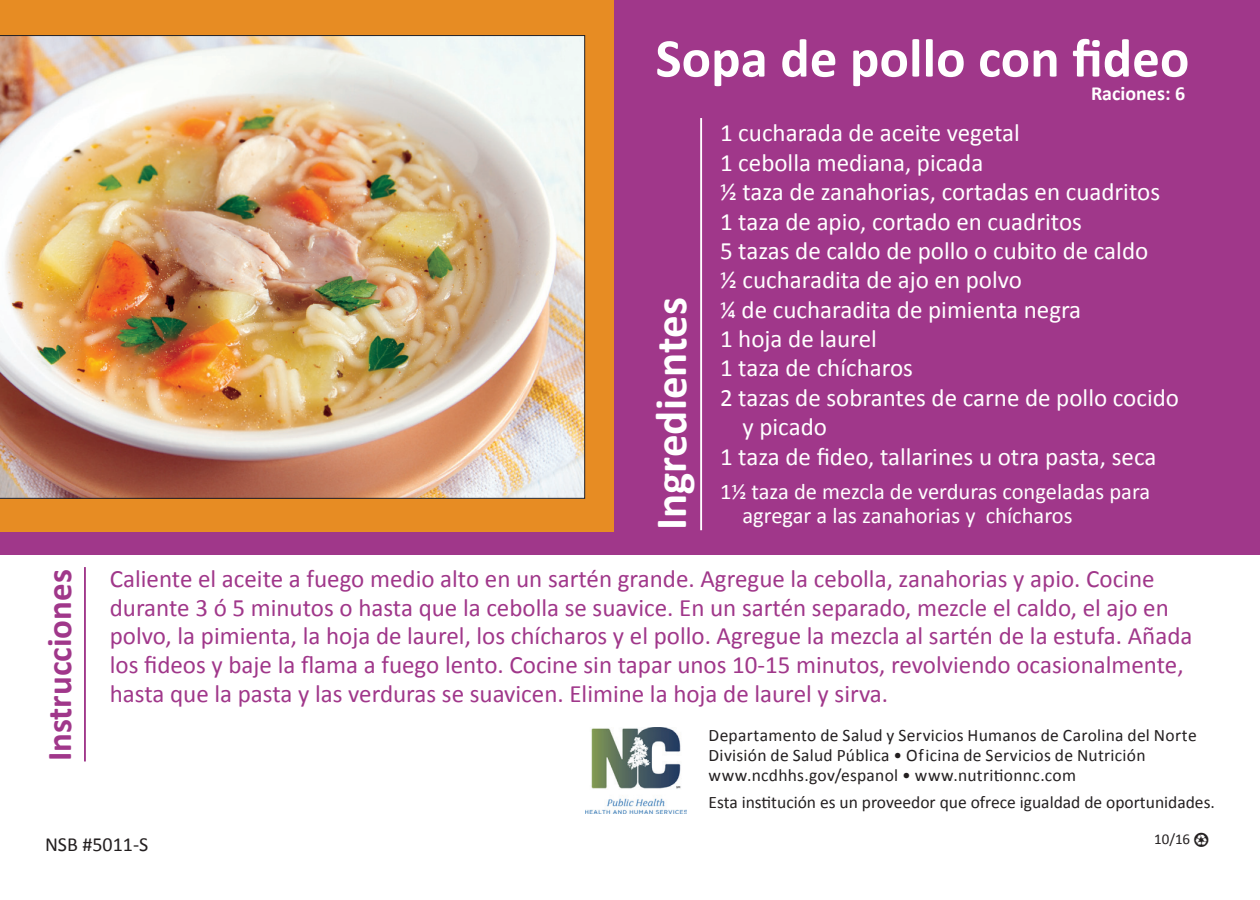
<style>
.page{position:relative;width:1260px;height:900px;background:#fff}
.page>*{position:absolute;margin:0;border:0;box-sizing:border-box;transform-origin:0 0}
.t1{font:700 55px "Calibri";color:#fff}
.t2{font:700 45px "Calibri";color:#fff}
.t3{font:700 35px "Calibri";color:#a0378a}
.t4{font:25px/28.8px "Calibri";color:#a0378a}
.t5{font:25px "Calibri";color:#fff}
.t6{font:22.5px/24.2px "Calibri";color:#fff}
.t7{font:700 20px "Calibri";color:#fff}
.t8{font:20px "Calibri";color:#231f20}
.t9{font:17.5px/20px "Calibri";letter-spacing:.015em;color:#231f20}
.t10{font:15px "Calibri";color:#231f20}
</style>
<div class="page">
<div style="left:0;top:0;width:1260px;height:554px;background:#a0378a"></div>
<hr style="left:700px;top:118px;width:2px;height:412px;background:#fff">
<hr style="left:84px;top:567px;width:2px;height:194px;background:#a0378a">
<div style="left:0;top:0;width:614px;height:532px;background:#e78c23"></div>
<img style="left:0;top:35px;width:585px;height:464px">
<img style="left:585px;top:728px;width:101px;height:86px">
<h1 class="t1" style="left:656px;top:23px;width:535px">Sopa de pollo con fideo</h1>
<p class="t7" style="left:1091px;top:81px;width:96px">Raciones: 6</p>
<p class="t5" style="left:720px;top:117px;width:301px">1 cucharada de aceite vegetal</p>
<p class="t5" style="left:720px;top:147px;width:265px">1 cebolla mediana, picada</p>
<p class="t5" style="left:720px;top:176px;width:442px">½ taza de zanahorias, cortadas en cuadritos</p>
<p class="t5" style="left:720px;top:206px;width:363px">1 taza de apio, cortado en cuadritos</p>
<p class="t5" style="left:720px;top:235px;width:430px">5 tazas de caldo de pollo o cubito de caldo</p>
<p class="t5" style="left:720px;top:264px;width:304px">½ cucharadita de ajo en polvo</p>
<p class="t5" style="left:720px;top:294px;width:363px">¼ de cucharadita de pimienta negra</p>
<p class="t5" style="left:720px;top:323px;width:158px">1 hoja de laurel</p>
<p class="t5" style="left:720px;top:352px;width:195px">1 taza de chícharos</p>
<p class="t5" style="left:720px;top:382px;width:461px">2 tazas de sobrantes de carne de pollo cocido</p>
<p class="t5" style="left:742px;top:411px;width:86px">y picado</p>
<p class="t5" style="left:720px;top:441px;width:438px">1 taza de fideo, tallarines u otra pasta, seca</p>
<p class="t6" style="left:742px;top:479px;width:409px;text-indent:-22px">1½ taza de mezcla de verduras congeladas para agregar a las zanahorias y chícharos</p>
<h2 class="t2" style="left:643px;top:530px;width:234px;rotate:-90deg">Ingredientes</h2>
<h3 class="t3" style="left:37px;top:761px;width:194px;rotate:-90deg">Instrucciones</h3>
<p class="t4" style="left:110px;top:564px;width:1084px">Caliente el aceite a fuego medio alto en un sartén grande. Agregue la cebolla, zanahorias y apio. Cocine durante 3 ó 5 minutos o hasta que la cebolla se suavice. En un sartén separado, mezcle el caldo, el ajo en polvo, la pimienta, la hoja de laurel, los chícharos y el pollo. Agregue la mezcla al sartén de la estufa. Añada los fideos y baje la flama a fuego lento. Cocine sin tapar unos 10-15 minutos, revolviendo ocasionalmente, hasta que la pasta y las verduras se suavicen. Elimine la hoja de laurel y sirva.</p>
<p class="t9" style="left:709px;top:725px;width:490px">Departamento de Salud y Servicios Humanos de Carolina del Norte<br>División de Salud Pública • Oficina de Servicios de Nutrición www.ncdhhs.gov/espanol • www.nutritionnc.com</p>
<p class="t9" style="left:709px;top:792px;width:508px">Esta institución es un proveedor que ofrece igualdad de oportunidades.</p>
<p class="t8" style="left:45px;top:832px;width:105px">NSB #5011-S</p>
<p class="t10" style="left:1154px;top:830px;width:37px">10/16</p>
</div>
